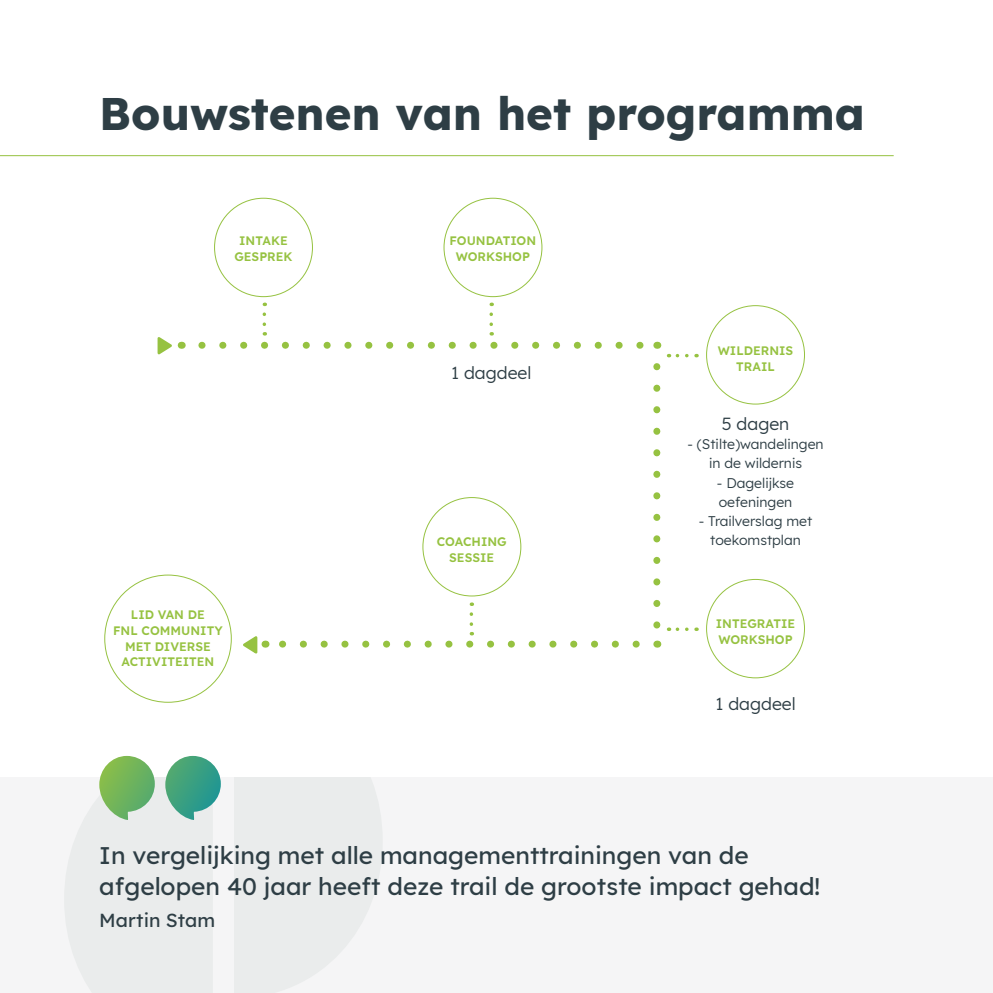
<style>
.page{position:relative;width:993px;height:993px;background:#fff}
.page>*{position:absolute;margin:0;border:0;box-sizing:border-box;transform-origin:0 0}
.t1{font:700 45.5px "Lexend";color:#2e3e45}
.t2{font:500 24.5px/31.5px "Lexend";color:#2e3e45}
.t3{font:500 19.25px "Lexend";color:#2e3e45}
.t4{font:17.5px "Lexend";color:#2e3e45}
.t5{font:14px/19.2px "Lexend";color:#2e3e45;text-align:center}
.t6{font:600 12.25px/15.8px "Lexend";color:#96c241;text-align:center}
</style>
<div class="page">
<svg style="left:202px;top:341px;width:442px;height:7px"></svg>
<svg style="left:653px;top:366px;width:7px;height:263px"></svg>
<svg style="left:262px;top:314px;width:4px;height:21px"></svg>
<svg style="left:668px;top:627px;width:18px;height:3px"></svg>
<svg style="left:668px;top:354px;width:18px;height:3px"></svg>
<svg style="left:489px;top:314px;width:4px;height:21px"></svg>
<svg style="left:279px;top:614px;width:357px;height:33px"></svg>
<svg style="left:157px;top:337px;width:15px;height:18px"></svg>
<svg style="left:243px;top:636px;width:15px;height:18px"></svg>
<hr style="left:0;top:155px;width:893px;height:1px;background:#96c241">
<div style="left:0;top:776px;width:992px;height:216px;background:#f5f5f6"></div>
<svg style="left:234px;top:777px;width:148px;height:215px"></svg>
<svg style="left:65px;top:755px;width:156px;height:237px"></svg>
<h1 class="t1" style="left:99px;top:77px;width:767px">Bouwstenen van het programma</h1>
<p class="t6" style="left:234px;top:232px;width:60px">INTAKE<br>GESPREK</p>
<p class="t6" style="left:449px;top:232px;width:88px">FOUNDATION<br>WORKSHOP</p>
<h3 class="t4" style="left:451px;top:359px;width:82px">1 dagdeel</h3>
<p class="t6" style="left:436px;top:533px;width:71px">COACHING<br>SESSIE</p>
<p class="t6" style="left:717px;top:342px;width:77px">WILDERNIS<br>TRAIL</p>
<h3 class="t4" style="left:721px;top:411px;width:69px">5 dagen</h3>
<p class="t5" style="left:687px;top:433px;width:138px">- (Stilte)wandelingen in de wildernis</p>
<p class="t5" style="left:716px;top:472px;width:79px;text-align:left">- Dagelijkse oefeningen</p>
<p class="t5" style="left:698px;top:510px;width:115px">- Trailverslag met toekomstplan</p>
<p class="t6" style="left:113px;top:606px;width:111px">LID VAN DE<br>FNL COMMUNITY<br>MET DIVERSE<br>ACTIVITEITEN</p>
<p class="t6" style="left:715px;top:614px;width:81px;text-align:left">INTEGRATIE<br>WORKSHOP</p>
<h3 class="t4" style="left:715px;top:690px;width:82px">1 dagdeel</h3>
<h2 class="t2" style="left:99px;top:837px;width:722px">In vergelijking met alle managementtrainingen van de afgelopen 40 jaar heeft deze trail de grootste impact gehad!</h2>
<h3 class="t3" style="left:99px;top:905px;width:117px">Martin Stam</h3>
</div>
